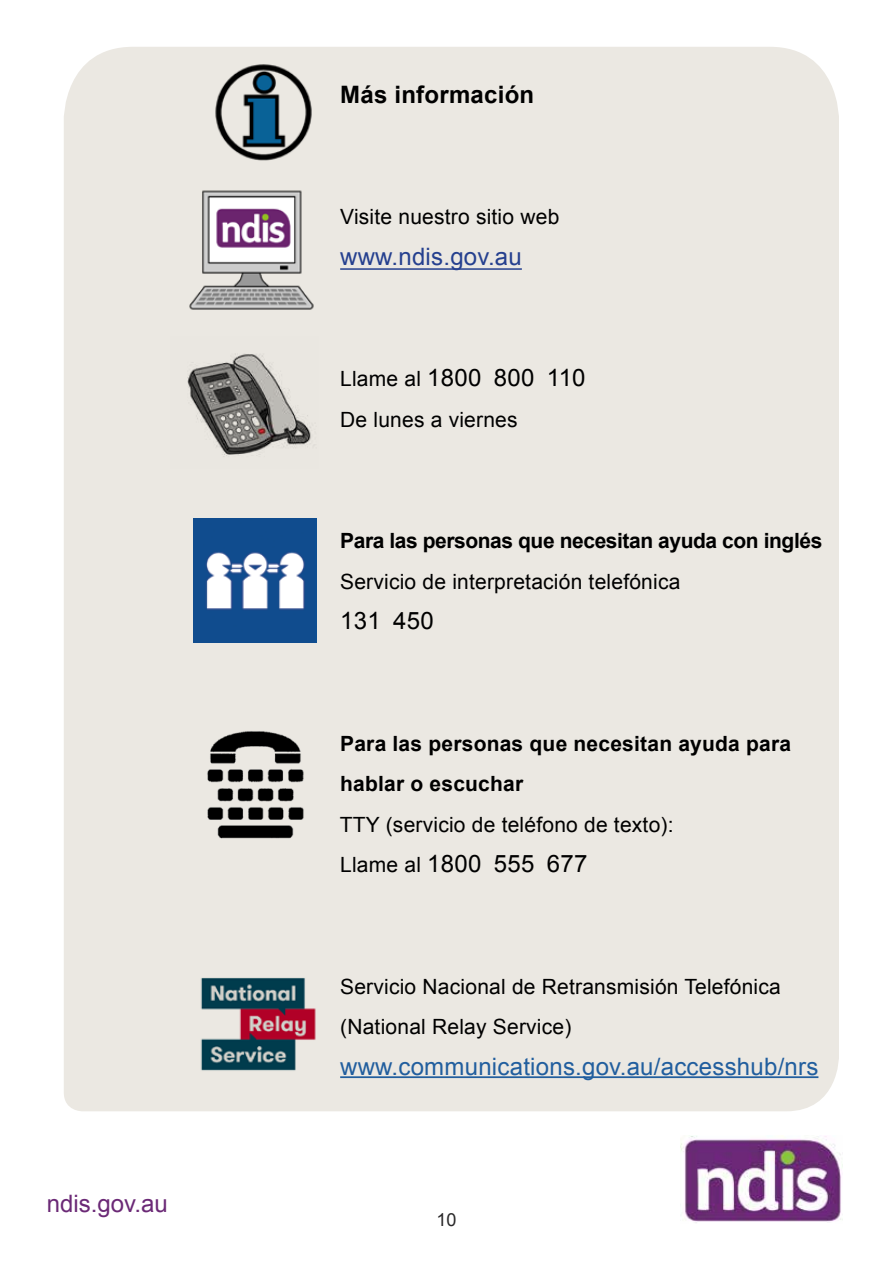
<style>
.page{position:relative;width:893px;height:1263px;background:#fff}
.page>*{position:absolute;margin:0;border:0;box-sizing:border-box;transform-origin:0 0}
.t1{font:24px "Arial";letter-spacing:.01em;color:#000}
.t2{font:24px "Arial";letter-spacing:.01em;color:#215e9e}
.t3{font:24px "Arial";letter-spacing:.01em;color:#25408f}
.t4{font:700 24px "Arial";letter-spacing:.01em;color:#000}
.t5{font:24px "Arial";color:#6b2976}
.t6{font:21px/40.5px "Arial";letter-spacing:.01em;color:#000}
.t7{font:700 21px/40.5px "Arial";letter-spacing:.01em;color:#000}
.t8{font:700 21px "Arial";letter-spacing:-.02em;color:#000}
.t9{font:18px "Arial";color:#292829}
.s1{font-size:21px}
</style>
<div class="page">
<img style="left:680px;top:1136px;width:162px;height:87px">
<div style="left:64px;top:47px;width:775px;height:1064px;background:#ebe8e2"></div>
<hr style="left:340px;top:268px;width:182px;height:2px;background:#25408f">
<hr style="left:340px;top:1076px;width:478px;height:2px;background:#215e9e">
<img style="left:213px;top:62px;width:102px;height:100px">
<img style="left:186px;top:185px;width:133px;height:129px">
<img style="left:170px;top:337px;width:149px;height:131px">
<img style="left:193px;top:519px;width:124px;height:123px">
<img style="left:197px;top:725px;width:116px;height:119px">
<img style="left:180px;top:967px;width:154px;height:115px">
<p class="t5" style="left:47px;top:1188px;width:122px">ndis.gov.au</p>
<h2 class="t4" style="left:340px;top:77px;width:196px">Más información</h2>
<p class="t6" style="left:340px;top:197px;width:221px">Visite nuestro sitio web</p>
<p class="t3" style="left:340px;top:240px;width:183px">www.ndis.gov.au</p>
<p class="t1" style="left:340px;top:362px;width:247px"><span class="s1">Llame al</span> 1800 800 110</p>
<p class="t6" style="left:340px;top:399px;width:179px">De lunes a viernes</p>
<h3 class="t8" style="left:340px;top:526px;width:484px">Para las personas que necesitan ayuda con inglés</h3>
<p class="t6" style="left:340px;top:561px;width:342px">Servicio de interpretación telefónica</p>
<p class="t1" style="left:340px;top:605px;width:95px">131 450</p>
<h3 class="t7" style="left:340px;top:723px;width:452px">Para las personas que necesitan ayuda para hablar o escuchar</h3>
<p class="t6" style="left:340px;top:804px;width:335px">TTY (servicio de teléfono de texto):</p>
<p class="t1" style="left:340px;top:848px;width:249px"><span class="s1">Llame al</span> 1800 555 677</p>
<p class="t6" style="left:340px;top:966px;width:442px">Servicio Nacional de Retransmisión Telefónica (National Relay Service)</p>
<p class="t2" style="left:340px;top:1050px;width:480px">www.communications.gov.au/accesshub/nrs</p>
<p class="t9" style="left:436px;top:1208px;width:22px">10</p>
</div>
